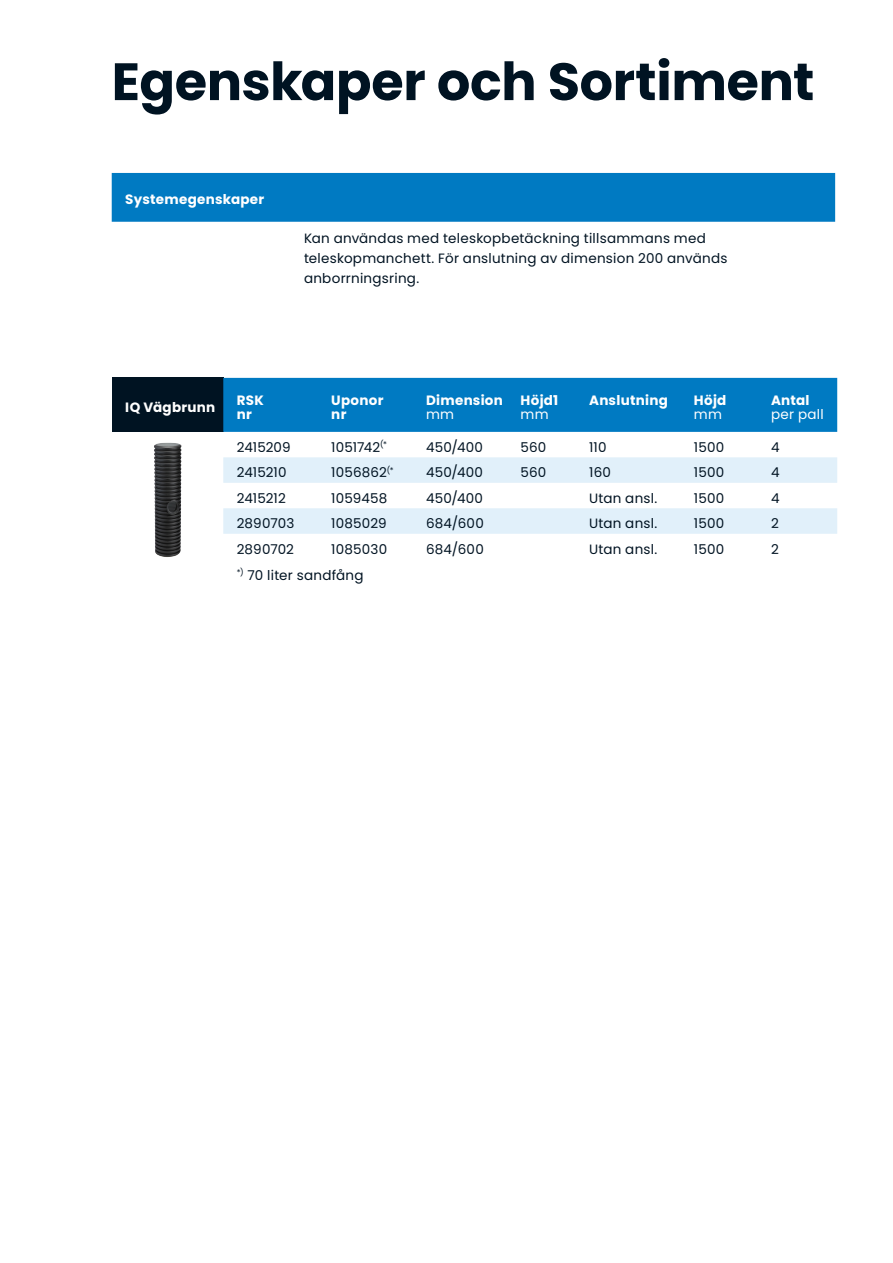
<style>
.page{position:relative;width:893px;height:1263px;background:#fff}
.page>*{position:absolute;margin:0;border:0;box-sizing:border-box;transform-origin:0 0}
.t1{font:700 52.5px "Poppins";letter-spacing:-.01em;color:#001322}
.t2{font:13.5px/20.2px "Poppins";letter-spacing:.015em;color:#001322}
.t3{font:700 13.5px/13.5px "Poppins";letter-spacing:.02em;color:#fff}
.t4{font:13.5px "Poppins";letter-spacing:.02em;color:#fff}
</style>
<div class="page">
<div style="left:112px;top:378px;width:111px;height:54px;background:#001322"></div>
<div style="left:223px;top:378px;width:614px;height:54px;background:#007ac2"></div>
<svg style="left:223px;top:457px;width:614px;height:77px;fill:#e1f0fa"></svg>
<img style="left:154px;top:443px;width:27px;height:114px">
<div style="left:112px;top:173px;width:723px;height:49px;background:#007ac2"></div>
<h1 class="t1" style="left:112px;top:51px;width:704px">Egenskaper och Sortiment</h1>
<p class="t3" style="left:125px;top:193px;width:141px">Systemegenskaper</p>
<p class="t2" style="left:304px;top:228px;width:425px">Kan användas med teleskopbetäckning tillsammans med teleskopmanchett. För anslutning av dimension 200 används anborrningsring.</p>
<p class="t3" style="left:125px;top:401px;width:91px">IQ Vägbrunn</p>
<p class="t3" style="left:237px;top:394px;width:29px">RSK nr</p>
<p class="t3" style="left:331px;top:394px;width:54px">Uponor nr</p>
<p class="t3" style="left:426px;top:394px;width:78px">Dimension</p>
<p class="t4" style="left:426px;top:406px;width:30px">mm</p>
<p class="t3" style="left:521px;top:394px;width:39px">Höjd1</p>
<p class="t4" style="left:521px;top:406px;width:30px">mm</p>
<p class="t3" style="left:589px;top:394px;width:80px">Anslutning</p>
<p class="t3" style="left:694px;top:394px;width:34px">Höjd</p>
<p class="t4" style="left:694px;top:406px;width:30px">mm</p>
<p class="t3" style="left:771px;top:394px;width:40px">Antal</p>
<p class="t4" style="left:771px;top:406px;width:54px">per pall</p>
<p class="t2" style="left:237px;top:437px;width:55px">2415209</p>
<p class="t2" style="left:331px;top:437px;width:57px">1051742<sup>(*</sup></p>
<p class="t2" style="left:426px;top:437px;width:59px">450/400</p>
<p class="t2" style="left:521px;top:437px;width:27px">560</p>
<p class="t2" style="left:589px;top:437px;width:19px">110</p>
<p class="t2" style="left:694px;top:437px;width:32px">1500</p>
<p class="t2" style="left:771px;top:437px;width:10px">4</p>
<p class="t2" style="left:237px;top:462px;width:51px">2415210</p>
<p class="t2" style="left:331px;top:462px;width:64px">1056862<sup>(*</sup></p>
<p class="t2" style="left:426px;top:462px;width:59px">450/400</p>
<p class="t2" style="left:521px;top:462px;width:27px">560</p>
<p class="t2" style="left:589px;top:462px;width:23px">160</p>
<p class="t2" style="left:694px;top:462px;width:32px">1500</p>
<p class="t2" style="left:771px;top:462px;width:10px">4</p>
<p class="t2" style="left:237px;top:488px;width:51px">2415212</p>
<p class="t2" style="left:331px;top:488px;width:58px">1059458</p>
<p class="t2" style="left:426px;top:488px;width:59px">450/400</p>
<p class="t2" style="left:589px;top:488px;width:70px">Utan ansl.</p>
<p class="t2" style="left:694px;top:488px;width:32px">1500</p>
<p class="t2" style="left:771px;top:488px;width:10px">4</p>
<p class="t2" style="left:237px;top:513px;width:59px">2890703</p>
<p class="t2" style="left:331px;top:513px;width:57px">1085029</p>
<p class="t2" style="left:426px;top:513px;width:59px">684/600</p>
<p class="t2" style="left:589px;top:513px;width:70px">Utan ansl.</p>
<p class="t2" style="left:694px;top:513px;width:32px">1500</p>
<p class="t2" style="left:771px;top:513px;width:9px">2</p>
<p class="t2" style="left:237px;top:539px;width:59px">2890702</p>
<p class="t2" style="left:331px;top:539px;width:57px">1085030</p>
<p class="t2" style="left:426px;top:539px;width:59px">684/600</p>
<p class="t2" style="left:589px;top:539px;width:70px">Utan ansl.</p>
<p class="t2" style="left:694px;top:539px;width:32px">1500</p>
<p class="t2" style="left:771px;top:539px;width:9px">2</p>
<p class="t2" style="left:237px;top:565px;width:128px"><sup>*)</sup> 70 liter sandfång</p>
</div>
